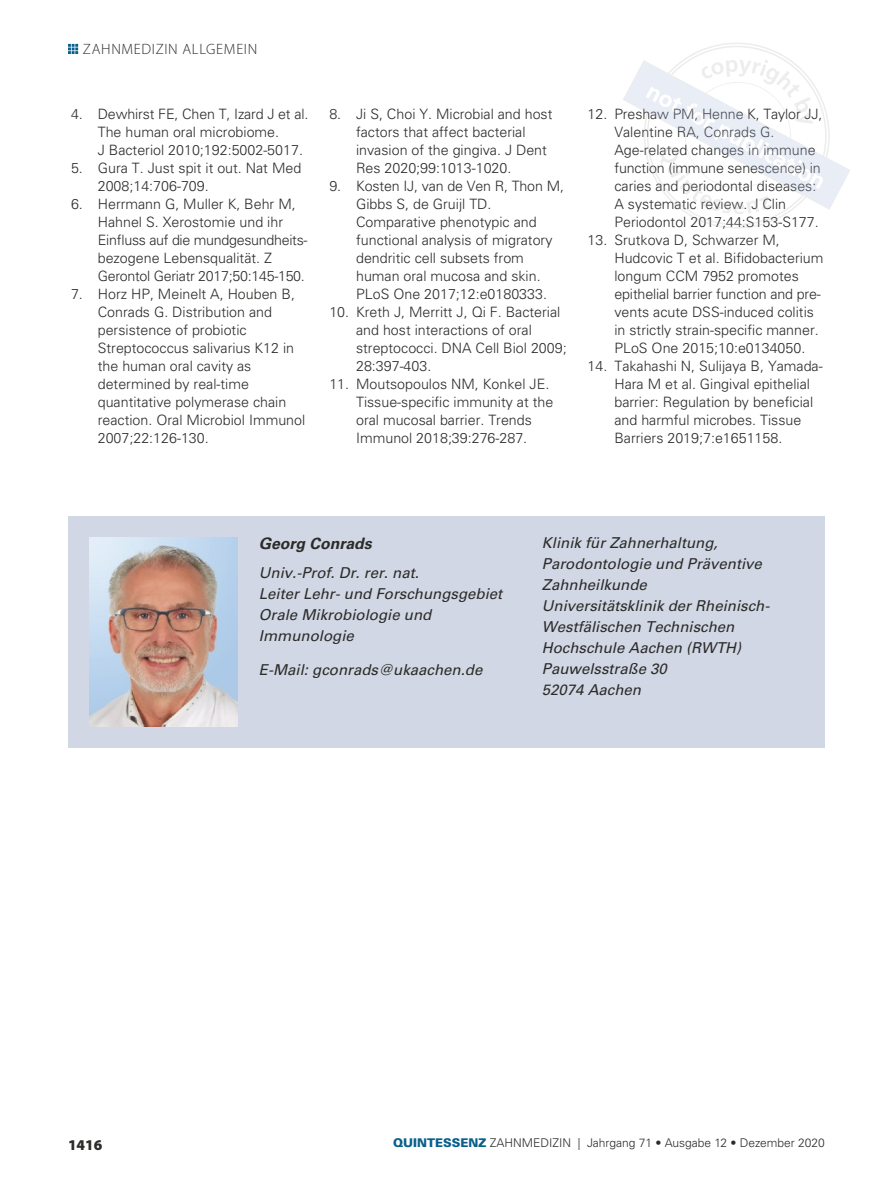
<style>
.page{position:relative;width:893px;height:1191px;background:#fff}
.page>*{position:absolute;margin:0;border:0;box-sizing:border-box;transform-origin:0 0}
.t1{font:italic 700 15.75px "Univers LT Std";color:#2b2b29}
.t2{font:italic 15px/21px "Univers LT Std";color:#2b2b29}
.t3{font:300 15px "Myriad Pro";letter-spacing:.045em;color:#2b2b29}
.t4{font:900 15px "Myriad Pro";color:#2b2b29}
.t5{font:300 14.25px/18px "Univers LT Std";color:#2b2b29}
.t6{font:300 12px "Univers LT Std";color:#2b2b29}
.s1{font-weight:900;color:#095f8c}
</style>
<div class="page">
<svg style="left:68px;top:44px;width:10px;height:10px"></svg>
<div style="left:68px;top:516px;width:757px;height:231px;background:#d1d7e4"></div>
<img style="left:89px;top:537px;width:149px;height:189px">
<svg style="left:623px;top:43px;width:227px;height:186px"></svg>
<p class="t3" style="left:83px;top:41px;width:176px">ZAHNMEDIZIN ALLGEMEIN</p>
<p class="t5" style="left:98px;top:105px;width:212px;text-indent:-27px">4. Dewhirst FE, Chen T, Izard J et al.<br>The human oral microbiome.<br>J Bacteriol 2010;192:5002-5017.</p>
<p class="t5" style="left:98px;top:159px;width:205px;text-indent:-27px">5. Gura T. Just spit it out. Nat Med<br>2008;14:706-709.</p>
<p class="t5" style="left:98px;top:195px;width:211px;text-indent:-27px">6. Herrmann G, Muller K, Behr M,<br>Hahnel S. Xerostomie und ihr<br>Einfluss auf die mundgesundheits&shy;bezogene Lebensqualität. Z<br>Gerontol Geriatr 2017;50:145-150.</p>
<p class="t5" style="left:98px;top:285px;width:209px;text-indent:-27px">7. Horz HP, Meinelt A, Houben B,<br>Conrads G. Distribution and persistence of probiotic<br>Streptococcus salivarius K12 in the human oral cavity as determined by real-time quantitative polymerase chain reaction. Oral Microbiol Immunol<br>2007;22:126-130.</p>
<p class="t5" style="left:356px;top:105px;width:198px;text-indent:-27px">8. Ji S, Choi Y. Microbial and host factors that affect bacterial invasion of the gingiva. J Dent<br>Res 2020;99:1013-1020.</p>
<p class="t5" style="left:356px;top:177px;width:209px;text-indent:-27px">9. Kosten IJ, van de Ven R, Thon M,<br>Gibbs S, de Gruijl TD.<br>Comparative phenotypic and functional analysis of migratory dendritic cell subsets from human oral mucosa and skin.<br>PLoS One 2017;12:e0180333.</p>
<p class="t5" style="left:356px;top:303px;width:212px;text-indent:-27px">10. Kreth J, Merritt J, Qi F. Bacterial and host interactions of oral streptococci. DNA Cell Biol 2009;<br>28:397-403.</p>
<p class="t5" style="left:356px;top:375px;width:199px;text-indent:-27px">11. Moutsopoulos NM, Konkel JE.<br>Tissue-specific immunity at the oral mucosal barrier. Trends<br>Immunol 2018;39:276-287.</p>
<p class="t5" style="left:614px;top:105px;width:209px;text-indent:-27px">12. Preshaw PM, Henne K, Taylor JJ,<br>Valentine RA, Conrads G.<br>Age-related changes in immune function (immune senescence) in caries and periodontal diseases:<br>A systematic review. J Clin<br>Periodontol 2017;44:S153-S177.</p>
<p class="t5" style="left:614px;top:231px;width:211px;text-indent:-27px">13. Srutkova D, Schwarzer M,<br>Hudcovic T et al. Bifidobacterium longum CCM 7952 promotes epithelial barrier function and pre&shy;vents acute DSS-induced colitis in strictly strain-specific manner.<br>PLoS One 2015;10:e0134050.</p>
<p class="t5" style="left:614px;top:357px;width:210px;text-indent:-27px">14. Takahashi N, Sulijaya B, Yamada-<br>Hara M et al. Gingival epithelial barrier: Regulation by beneficial and harmful microbes. Tissue<br>Barriers 2019;7:e1651158.</p>
<p class="t1" style="left:259px;top:534px;width:114px">Georg Conrads</p>
<p class="t2" style="left:259px;top:562px;width:245px">Univ.-Prof. Dr. rer. nat.<br>Leiter Lehr- und Forschungsgebiet<br>Orale Mikrobiologie und<br>Immunologie</p>
<p class="t2" style="left:259px;top:659px;width:225px">E-Mail: gconrads@ukaachen.de</p>
<p class="t2" style="left:542px;top:532px;width:229px">Klinik für Zahnerhaltung,<br>Parodontologie und Präventive<br>Zahnheilkunde<br>Universitätsklinik der Rheinisch-<br>Westfälischen Technischen<br>Hochschule Aachen (RWTH)<br>Pauwelsstraße 30<br>52074 Aachen</p>
<p class="t4" style="left:68px;top:1136px;width:36px">1416</p>
<p class="t6" style="left:393px;top:1135px;width:433px"><span class="s1">QUINTESSENZ</span> ZAHNMEDIZIN | Jahrgang 71 • Ausgabe 12 • Dezember 2020</p>
</div>
